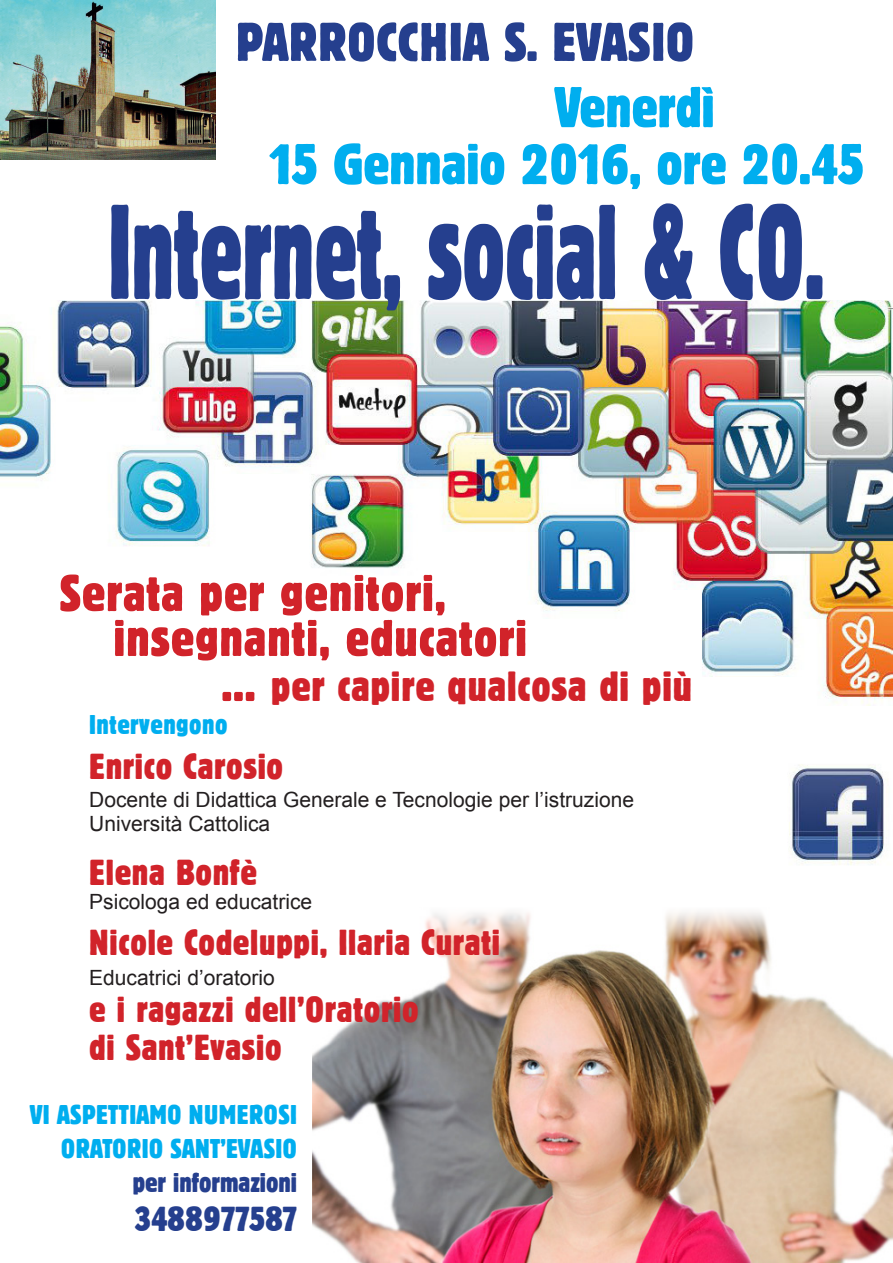
<style>
.page{position:relative;width:893px;height:1263px;background:#fff}
.page>*{position:absolute;margin:0;border:0;box-sizing:border-box;transform-origin:0 0}
.t1{font:condensed 133.5px "Block BE";color:#253f8e;scale:.7 1}
.t2{font:condensed 57px "Block BE";color:#00aeef}
.t3{font:condensed 54px "Block BE";letter-spacing:.02em;color:#253f8e}
.t4{font:condensed 51px "Block BE";letter-spacing:.02em;color:#d1232a}
.t5{font:condensed 42px "Block BE";letter-spacing:.02em;color:#d1232a}
.t6{font:condensed 36px/37.5px "Block BE";letter-spacing:.02em;color:#d1232a}
.t7{font:condensed 34.5px "Block BE";color:#253f8e}
.t8{font:condensed 27px "Block BE";letter-spacing:.02em;color:#00aeef}
.t9{font:condensed 27px "Block BE";color:#00aeef}
.t10{font:condensed 27px "Block BE";color:#253f8e}
.t11{font:21px/24px "Arial";color:#231f20}
.s1{font-size:51px}
</style>
<div class="page">
<img style="left:313px;top:912px;width:580px;height:351px">
<img style="left:0;top:300px;width:893px;height:565px">
<img style="left:0;top:0;width:215px;height:160px">
<p class="t3" style="left:236px;top:11px;width:460px">PARROCCHIA S. EVASIO</p>
<p class="t2" style="left:554px;top:74px;width:162px">Venerdì</p>
<p class="t2" style="left:266px;top:131px;width:599px">15 Gennaio 2016, ore 20.45</p>
<p class="t1" style="left:108px;top:175px;width:1025px">Internet, social &amp; CO.</p>
<p class="t4" style="left:60px;top:564px;width:387px">Serata per genitori,</p>
<p class="t4" style="left:114px;top:609px;width:415px">insegnanti, educatori</p>
<p class="t5" style="left:222px;top:662px;width:472px"><span class="s1">...</span> per capire qualcosa di più</p>
<p class="t8" style="left:89px;top:709px;width:140px">Intervengono</p>
<p class="t6" style="left:89px;top:746px;width:195px">Enrico Carosio</p>
<p class="t11" style="left:89px;top:788px;width:546px">Docente di Didattica Generale e Tecnologie per l’istruzione<br>Università Cattolica</p>
<p class="t6" style="left:89px;top:852px;width:169px">Elena Bonfè</p>
<p class="t11" style="left:89px;top:889px;width:224px">Psicologa ed educatrice</p>
<p class="t6" style="left:89px;top:922px;width:412px">Nicole Codeluppi, Ilaria Curati</p>
<p class="t11" style="left:89px;top:965px;width:187px">Educatrici d’oratorio</p>
<p class="t6" style="left:89px;top:990px;width:331px">e i ragazzi dell’Oratorio di Sant’Evasio</p>
<p class="t8" style="left:30px;top:1099px;width:269px">VI ASPETTIAMO NUMEROSI</p>
<p class="t9" style="left:61px;top:1133px;width:237px">ORATORIO SANT’EVASIO</p>
<p class="t10" style="left:133px;top:1167px;width:166px">per informazioni</p>
<p class="t7" style="left:135px;top:1199px;width:163px">3488977587</p>
</div>
